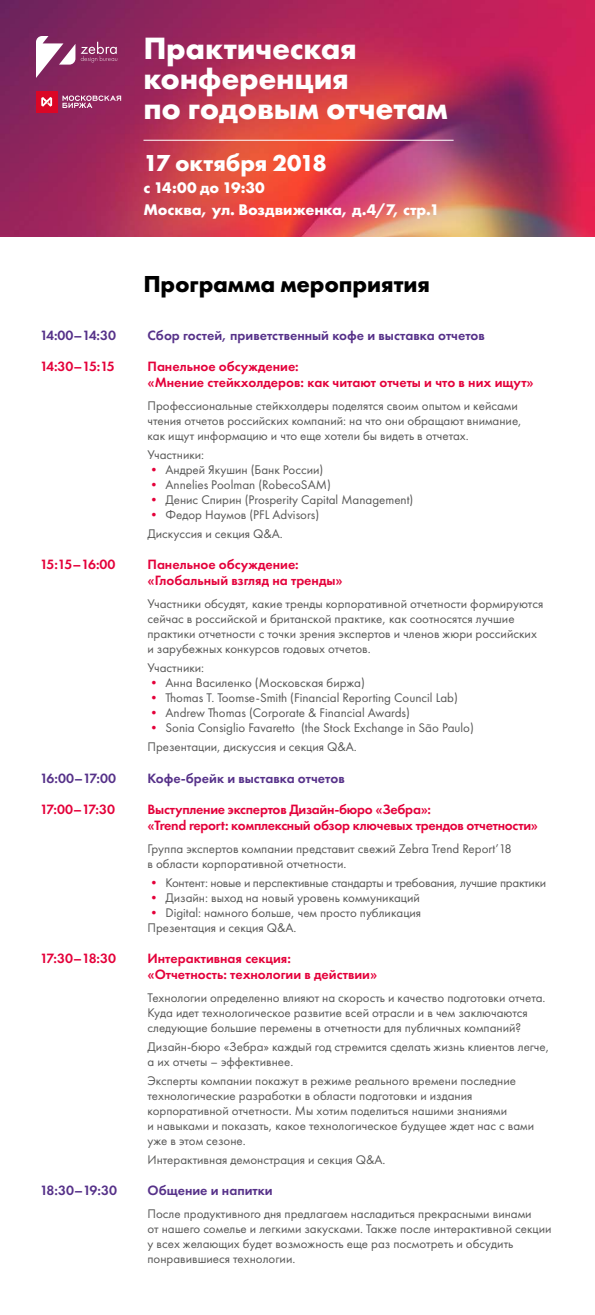
<style>
.page{position:relative;width:595px;height:1315px;background:#fff}
.page>*{position:absolute;margin:0;border:0;box-sizing:border-box;transform-origin:0 0}
.t1{font:700 32px/30px "Futura New";letter-spacing:-.01em;color:#fff}
.t2{font:700 24px "Futura New";letter-spacing:-.005em;color:#000}
.t3{font:700 24px "Futura New";letter-spacing:-.01em;color:#fff}
.t4{font:700 16px/22px "Futura New";letter-spacing:-.005em;color:#fff}
.t5{font:14px/16px "Futura New Demi";color:#e4003a}
.t6{font:14px "Futura New Demi";color:#563189}
.t7{font:14px/16px "Futura New Demi";letter-spacing:-.02em;color:#e4003a}
.t8{font:13px/15px "Futura New";color:#575756}
.t9{font:13px "Futura New";letter-spacing:-.02em;color:#575756}
.s1{color:#e4003a}
</style>
<div class="page">
<img style="left:0;top:0;width:595px;height:237px">
<svg style="left:81px;top:42px;width:36px;height:21px"></svg>
<svg style="left:36px;top:36px;width:39px;height:42px"></svg>
<svg style="left:62px;top:96px;width:59px;height:12px"></svg>
<div style="left:36px;top:91px;width:21px;height:21px;background:#db0626"></div>
<svg style="left:41px;top:97px;width:11px;height:10px"></svg>
<hr style="left:143px;top:140px;width:311px;height:1px;background:#fff">
<h1 class="t1" style="left:143px;top:33px;width:306px">Практическая конференция<br>по годовым отчетам</h1>
<h2 class="t3" style="left:143px;top:148px;width:185px">17 октября 2018</h2>
<p class="t4" style="left:143px;top:176px;width:297px">с 14:00 до 19:30<br>Москва, ул. Воздвиженка, д.4/7, стр.1</p>
<h2 class="t2" style="left:143px;top:268px;width:288px">Программа мероприятия</h2>
<p class="t6" style="left:40px;top:327px;width:78px">14:00–14:30</p>
<p class="t6" style="left:147px;top:327px;width:339px">Сбор гостей, приветственный кофе и выставка отчетов</p>
<p class="t5" style="left:40px;top:358px;width:76px">14:30–15:15</p>
<p class="t5" style="left:147px;top:358px;width:388px">Панельное обсуждение:<br>«Мнение стейкхолдеров: как читают отчеты и что в них ищут»</p>
<p class="t8" style="left:147px;top:398px;width:376px">Профессиональные стейкхолдеры поделятся своим опытом и кейсами чтения отчетов российских компаний: на что они обращают внимание, как ищут информацию и что еще хотели бы видеть в отчетах.</p>
<p class="t8" style="left:147px;top:447px;width:58px">Участники:</p>
<p class="t8" style="left:147px;top:462px;width:177px"><span class="s1">•</span> Андрей Якушин (Банк России)</p>
<p class="t8" style="left:147px;top:477px;width:185px"><span class="s1">•</span> Annelies Poolman (RobecoSAM)</p>
<p class="t8" style="left:147px;top:492px;width:267px"><span class="s1">•</span> Денис Спирин (Prosperity Capital Management)</p>
<p class="t8" style="left:147px;top:505px;width:173px;line-height:19px"><span class="s1">•</span> Федор Наумов (PFL Advisors)<br>Дискуссия и секция Q&amp;A.</p>
<p class="t5" style="left:40px;top:557px;width:77px">15:15–16:00</p>
<p class="t5" style="left:147px;top:557px;width:197px">Панельное обсуждение: «Глобальный взгляд на тренды»</p>
<p class="t8" style="left:147px;top:596px;width:397px">Участники обсудят, какие тренды корпоративной отчетности формируются сейчас в российской и британской практике, как соотносятся лучшие практики отчетности с точки зрения экспертов и членов жюри российских и зарубежных конкурсов годовых отчетов.</p>
<p class="t8" style="left:147px;top:661px;width:58px">Участники:</p>
<p class="t8" style="left:147px;top:676px;width:219px"><span class="s1">•</span> Анна Василенко (Московская биржа)</p>
<p class="t8" style="left:147px;top:691px;width:312px"><span class="s1">•</span> Thomas T. Toomse-Smith (Financial Reporting Council Lab)</p>
<p class="t8" style="left:147px;top:706px;width:264px"><span class="s1">•</span> Andrew Thomas (Corporate &amp; Financial Awards)</p>
<p class="t8" style="left:147px;top:719px;width:328px;line-height:19px"><span class="s1">•</span> Sonia Consiglio Favaretto (the Stock Exchange in São Paulo)<br>Презентации, дискуссия и секция Q&amp;A.</p>
<p class="t6" style="left:40px;top:769px;width:78px">16:00–17:00</p>
<p class="t6" style="left:147px;top:769px;width:199px">Кофе-брейк и выставка отчетов</p>
<p class="t5" style="left:40px;top:801px;width:77px">17:00–17:30</p>
<p class="t7" style="left:147px;top:801px;width:392px">Выступление экспертов Дизайн-бюро «Зебра»:<br>«Trend report: комплексный обзор ключевых трендов отчетности»</p>
<p class="t8" style="left:147px;top:841px;width:366px">Группа экспертов компании представит свежий Zebra Trend Report’18 в области корпоративной отчетности.</p>
<p class="t9" style="left:147px;top:875px;width:400px"><span class="s1">•</span> Контент: новые и перспективные стандарты и требования, лучшие практики</p>
<p class="t8" style="left:147px;top:890px;width:274px"><span class="s1">•</span> Дизайн: выход на новый уровень коммуникаций</p>
<p class="t8" style="left:147px;top:905px;width:275px"><span class="s1">•</span> Digital: намного больше, чем просто публикация<br>Презентация и секция Q&amp;A.</p>
<p class="t5" style="left:40px;top:950px;width:78px">17:30–18:30</p>
<p class="t5" style="left:147px;top:950px;width:231px">Интерактивная секция:<br>«Отчетность: технологии в действии»</p>
<p class="t8" style="left:147px;top:990px;width:400px">Технологии определенно влияют на скорость и качество подготовки отчета.<br>Куда идет технологическое развитие всей отрасли и в чем заключаются следующие большие перемены в отчетности для публичных компаний?</p>
<p class="t8" style="left:147px;top:1039px;width:403px">Дизайн-бюро «Зебра» каждый год стремится сделать жизнь клиентов легче, а их отчеты – эффективнее.</p>
<p class="t8" style="left:147px;top:1073px;width:388px">Эксперты компании покажут в режиме реального времени последние технологические разработки в области подготовки и издания корпоративной отчетности. Мы хотим поделиться нашими знаниями<br>и навыками и показать, какое технологическое будущее ждет нас с вами уже в этом сезоне.</p>
<p class="t8" style="left:147px;top:1152px;width:240px">Интерактивная демонстрация и секция Q&amp;A.</p>
<p class="t6" style="left:40px;top:1182px;width:79px">18:30–19:30</p>
<p class="t6" style="left:147px;top:1182px;width:127px">Общение и напитки</p>
<p class="t8" style="left:147px;top:1206px;width:406px">После продуктивного дня предлагаем насладиться прекрасными винами<br>от нашего сомелье и легкими закусками. Также после интерактивной секции у всех желающих будет возможность еще раз посмотреть и обсудить понравившиеся технологии.</p>
</div>
